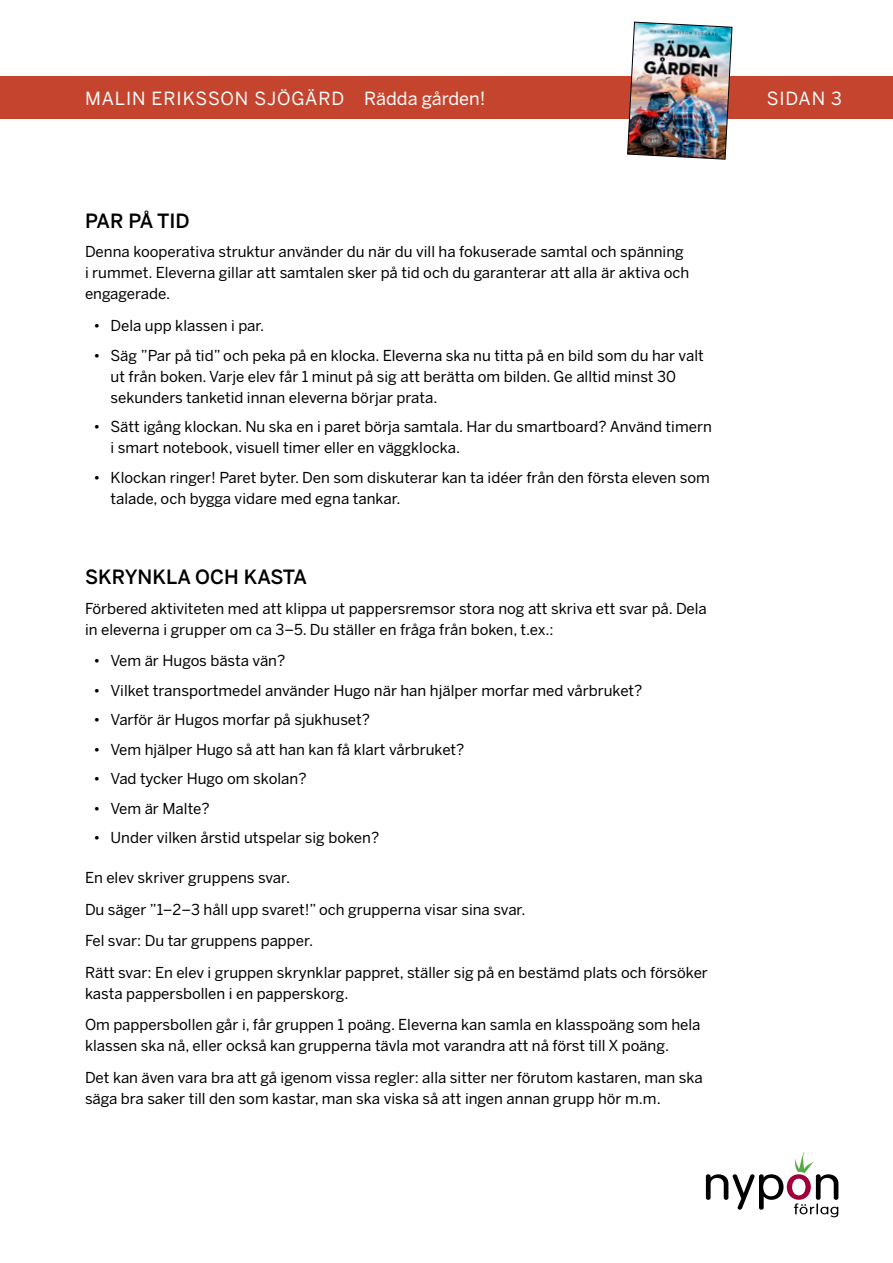
<style>
.page{position:relative;width:893px;height:1263px;background:#fff}
.page>*{position:absolute;margin:0;border:0;box-sizing:border-box;transform-origin:0 0}
.t1{font:500 19.5px "Benton Sans";color:#000}
.t2{font:18px "Benton Sans";letter-spacing:.045em;color:#fff}
.t3{font:15px/21px "Benton Sans";color:#000}
</style>
<div class="page">
<svg style="left:706px;top:1152px;width:132px;height:65px"></svg>
<div style="left:0;top:77px;width:893px;height:42px;background:#c5442e"></div>
<img style="left:627px;top:21px;width:106px;height:139px">
<p class="t2" style="left:85px;top:87px;width:402px">MALIN ERIKSSON SJÖGÄRD Rädda gården!</p>
<p class="t2" style="left:767px;top:87px;width:77px">SIDAN 3</p>
<h1 class="t1" style="left:85px;top:209px;width:106px">PAR PÅ TID</h1>
<p class="t3" style="left:85px;top:242px;width:606px">Denna kooperativa struktur använder du när du vill ha fokuserade samtal och spänning i rummet. Eleverna gillar att samtalen sker på tid och du garanterar att alla är aktiva och engagerade.</p>
<p class="t3" style="left:94px;top:315px;width:172px">• Dela upp klassen i par.</p>
<p class="t3" style="left:111px;top:345px;width:595px;text-indent:-17px">• Säg ”Par på tid” och peka på en klocka. Eleverna ska nu titta på en bild som du har valt ut från boken. Varje elev får 1 minut på sig att berätta om bilden. Ge alltid minst 30 sekunders tanketid innan eleverna börjar prata.</p>
<p class="t3" style="left:111px;top:416px;width:603px;text-indent:-17px">• Sätt igång klockan. Nu ska en i paret börja samtala. Har du smartboard? Använd timern i smart notebook, visuell timer eller en väggklocka.</p>
<p class="t3" style="left:111px;top:467px;width:601px;text-indent:-17px">• Klockan ringer! Paret byter. Den som diskuterar kan ta idéer från den första eleven som talade, och bygga vidare med egna tankar.</p>
<h1 class="t1" style="left:85px;top:565px;width:224px">SKRYNKLA OCH KASTA</h1>
<p class="t3" style="left:85px;top:598px;width:623px">Förbered aktiviteten med att klippa ut pappersremsor stora nog att skriva ett svar på. Dela in eleverna i grupper om ca 3–5. Du ställer en fråga från boken, t.ex.:</p>
<p class="t3" style="left:94px;top:650px;width:193px">• Vem är Hugos bästa vän?</p>
<p class="t3" style="left:94px;top:680px;width:550px">• Vilket transportmedel använder Hugo när han hjälper morfar med vårbruket?</p>
<p class="t3" style="left:94px;top:709px;width:278px">• Varför är Hugos morfar på sjukhuset?</p>
<p class="t3" style="left:94px;top:739px;width:372px">• Vem hjälper Hugo så att han kan få klart vårbruket?</p>
<p class="t3" style="left:94px;top:768px;width:215px">• Vad tycker Hugo om skolan?</p>
<p class="t3" style="left:94px;top:798px;width:118px">• Vem är Malte?</p>
<p class="t3" style="left:94px;top:827px;width:287px">• Under vilken årstid utspelar sig boken?</p>
<p class="t3" style="left:85px;top:862px;width:624px;line-height:31.5px">En elev skriver gruppens svar.<br>Du säger ”1–2–3 håll upp svaret!” och grupperna visar sina svar.<br>Fel svar: Du tar gruppens papper.<br>Rätt svar: En elev i gruppen skrynklar pappret, ställer sig på en bestämd plats och försöker</p>
<p class="t3" style="left:85px;top:977px;width:617px;line-height:31.5px">kasta pappersbollen i en papperskorg.<br>Om pappersbollen går i, får gruppen 1 poäng. Eleverna kan samla en klasspoäng som hela</p>
<p class="t3" style="left:85px;top:1030px;width:619px;line-height:31.5px">klassen ska nå, eller också kan grupperna tävla mot varandra att nå först till X poäng.<br>Det kan även vara bra att gå igenom vissa regler: alla sitter ner förutom kastaren, man ska</p>
<p class="t3" style="left:85px;top:1088px;width:577px">säga bra saker till den som kastar, man ska viska så att ingen annan grupp hör m.m.</p>
</div>
